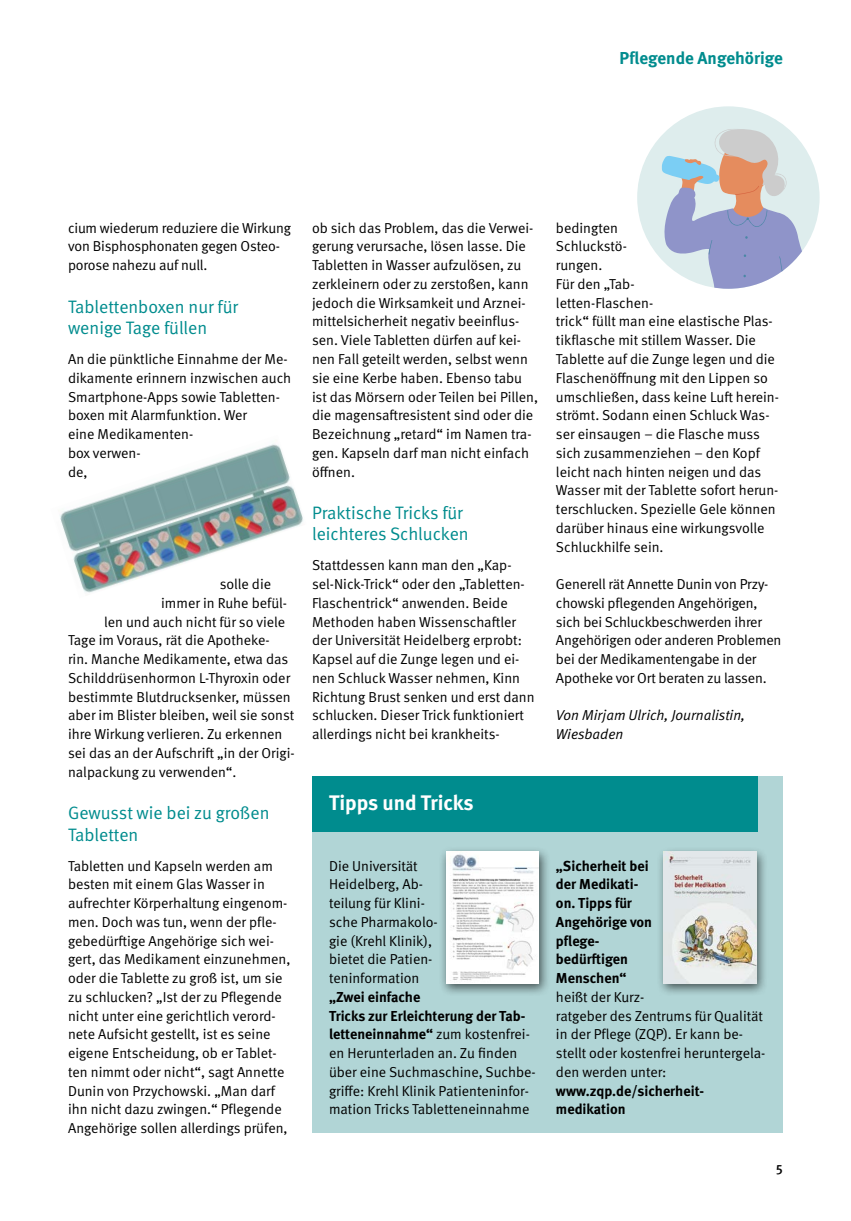
<style>
.page{position:relative;width:851px;height:1221px;background:#fff}
.page>*{position:absolute;margin:0;border:0;box-sizing:border-box;transform-origin:0 0}
._01_Überschriften_kasten_Ü-unterlegt{font:700 21px "DGUV Meta";color:#fff}
._01_Überschriften_Subhead{font:18px/21px "DGUV Meta";color:#008c8e}
.t1{font:700 17.25px "DGUV Meta";color:#008c8e}
._01_Überschriften_Fließtext{font:14.4px/18.8px "DGUV Meta";color:#000}
.t2{font:italic 14.4px/18.8px "DGUV Meta";color:#000}
.t3{font:500 13.5px "DGUV Meta";color:#000}
.s1{font-weight:700}
</style>
<div class="page">
<div style="left:312px;top:776px;width:470px;height:357px;background:#b1d5d6"></div>
<div style="left:312px;top:776px;width:445px;height:55px;background:#008c8e"></div>
<div style="left:439px;top:845px;width:111px;height:151px;background:#000;opacity:.6"></div>
<img style="left:446px;top:851px;width:93px;height:132px">
<div style="left:656px;top:846px;width:112px;height:150px;background:#000;opacity:.6"></div>
<img style="left:663px;top:851px;width:93px;height:132px">
<div style="left:637px;top:106px;width:182px;height:183px;background:#deeded;border-radius:50%"></div>
<svg style="left:661px;top:129px;width:147px;height:160px"></svg>
<img style="left:60px;top:443px;width:243px;height:150px">
<p class="t1" style="left:619px;top:48px;width:165px">Pflegende Angehörige</p>
<p class="_01_Überschriften_Fließtext" style="left:68px;top:219px;width:224px">cium wiederum reduziere die Wirkung von Bisphosphonaten gegen Osteo&shy;porose nahezu auf null.</p>
<h3 class="_01_Überschriften_Subhead" style="left:68px;top:296px;width:171px">Tablettenboxen nur für wenige Tage füllen</h3>
<p class="_01_Überschriften_Fließtext" style="left:68px;top:350px;width:225px">An die pünktliche Einnahme der Me&shy;dikamente erinnern inzwischen auch<br>Smartphone-Apps sowie Tabletten&shy;boxen mit Alarmfunktion. Wer<br>eine Medikamenten-<br>box verwen-<br>de,</p>
<p class="_01_Überschriften_Fließtext" style="left:220px;top:575px;width:53px">solle die</p>
<p class="_01_Überschriften_Fließtext" style="left:161px;top:594px;width:127px">immer in Ruhe befül-</p>
<p class="_01_Überschriften_Fließtext" style="left:104px;top:612px;width:182px">len und auch nicht für so viele</p>
<p class="_01_Überschriften_Fließtext" style="left:68px;top:631px;width:203px">Tage im Voraus, rät die Apotheke-</p>
<p class="_01_Überschriften_Fließtext" style="left:68px;top:650px;width:221px">rin. Manche Medikamente, etwa das</p>
<p class="_01_Überschriften_Fließtext" style="left:68px;top:669px;width:223px">Schilddrüsenhormon L-Thyroxin oder</p>
<p class="_01_Überschriften_Fließtext" style="left:68px;top:687px;width:224px">bestimmte Blutdrucksenker, müssen</p>
<p class="_01_Überschriften_Fließtext" style="left:68px;top:706px;width:228px">aber im Blister bleiben, weil sie sonst</p>
<p class="_01_Überschriften_Fließtext" style="left:68px;top:725px;width:216px">ihre Wirkung verlieren. Zu erkennen</p>
<p class="_01_Überschriften_Fließtext" style="left:68px;top:744px;width:228px">sei das an der Aufschrift „in der Origi-</p>
<p class="_01_Überschriften_Fließtext" style="left:68px;top:762px;width:170px">nalpackung zu verwenden“.</p>
<h3 class="_01_Überschriften_Subhead" style="left:68px;top:803px;width:203px">Gewusst wie bei zu großen<br>Tabletten</h3>
<p class="_01_Überschriften_Fließtext" style="left:68px;top:856px;width:224px">Tabletten und Kapseln werden am besten mit einem Glas Wasser in aufrechter Körperhaltung eingenom&shy;men. Doch was tun, wenn der pfle&shy;gebedürftige Angehörige sich wei&shy;gert, das Medikament einzunehmen, oder die Tablette zu groß ist, um sie zu schlucken? „Ist der zu Pflegende nicht unter eine gerichtlich verord&shy;nete Aufsicht gestellt, ist es seine eigene Entscheidung, ob er Tablet&shy;ten nimmt oder nicht“, sagt Annette Dunin von Przychowski. „Man darf ihn nicht dazu zwingen.“ Pflegende Angehörige sollen allerdings prüfen,</p>
<p class="_01_Überschriften_Fließtext" style="left:312px;top:219px;width:227px">ob sich das Problem, das die Verwei&shy;gerung verursache, lösen lasse. Die Tabletten in Wasser aufzulösen, zu zerkleinern oder zu zerstoßen, kann jedoch die Wirksamkeit und Arznei&shy;mittelsicherheit negativ beeinflus&shy;sen. Viele Tabletten dürfen auf kei&shy;nen Fall geteilt werden, selbst wenn sie eine Kerbe haben. Ebenso tabu ist das Mörsern oder Teilen bei Pillen, die magensaftresistent sind oder die Bezeichnung „retard“ im Namen tra&shy;gen. Kapseln darf man nicht einfach öffnen.</p>
<h3 class="_01_Überschriften_Subhead" style="left:312px;top:503px;width:158px">Praktische Tricks für leichteres Schlucken</h3>
<p class="_01_Überschriften_Fließtext" style="left:312px;top:556px;width:224px">Stattdessen kann man den „Kap&shy;sel-Nick-Trick“ oder den „Tabletten-Flaschentrick“ anwenden. Beide Methoden haben Wissenschaftler der Universität Heidelberg erprobt:<br>Kapsel auf die Zunge legen und ei&shy;nen Schluck Wasser nehmen, Kinn Richtung Brust senken und erst dann schlucken. Dieser Trick funktioniert allerdings nicht bei krankheits-</p>
<p class="_01_Überschriften_Fließtext" style="left:556px;top:219px;width:224px">bedingten<br>Schluckstö-<br>rungen.<br>Für den „Tab-<br>letten-Flaschen-<br>trick“ füllt man eine elastische Plas&shy;tikflasche mit stillem Wasser. Die<br>Tablette auf die Zunge legen und die<br>Flaschenöffnung mit den Lippen so umschließen, dass keine Luft herein&shy;strömt. Sodann einen Schluck Was&shy;ser einsaugen – die Flasche muss sich zusammenziehen – den Kopf leicht nach hinten neigen und das<br>Wasser mit der Tablette sofort herun&shy;terschlucken. Spezielle Gele können darüber hinaus eine wirkungsvolle<br>Schluckhilfe sein.</p>
<p class="_01_Überschriften_Fließtext" style="left:556px;top:575px;width:227px">Generell rät Annette Dunin von Przy&shy;chowski pflegenden Angehörigen, sich bei Schluckbeschwerden ihrer Angehörigen oder anderen Problemen bei der Medikamentengabe in der Apotheke vor Ort beraten zu lassen.</p>
<p class="t2" style="left:556px;top:706px;width:191px">Von Mirjam Ulrich, Journalistin,<br>Wiesbaden</p>
<h3 class="_01_Überschriften_kasten_Ü-unterlegt" style="left:329px;top:789px;width:146px">Tipps und Tricks</h3>
<p class="_01_Überschriften_Fließtext" style="left:329px;top:856px;width:208px">Die Universität<br>Heidelberg, Ab-<br>teilung für Klini-<br>sche Pharmakolo-<br>gie (Krehl Klinik),<br>bietet die Patien-<br>teninformation<br><span class="s1">„Zwei einfache<br>Tricks zur Erleichterung der Tab&shy;letteneinnahme“</span> zum kostenfrei&shy;en Herunterladen an. Zu finden über eine Suchmaschine, Suchbe&shy;griffe: Krehl Klinik Patienteninfor&shy;mation Tricks Tabletteneinnahme</p>
<p class="_01_Überschriften_Fließtext" style="left:556px;top:856px;width:211px"><span class="s1">„Sicherheit bei<br>der Medikati-<br>on. Tipps für<br>Angehörige von<br>pflege-<br>bedürf-tigen<br>Menschen“<br></span>heißt der Kurz-<br>ratgeber des Zentrums für Qualität in der Pflege (ZQP). Er kann be&shy;stellt oder kostenfrei heruntergela&shy;den werden unter: <span class="s1">www.zqp.de/sicherheit&shy;medikation</span></p>
<p class="t3" style="left:776px;top:1161px;width:8px">5</p>
</div>
